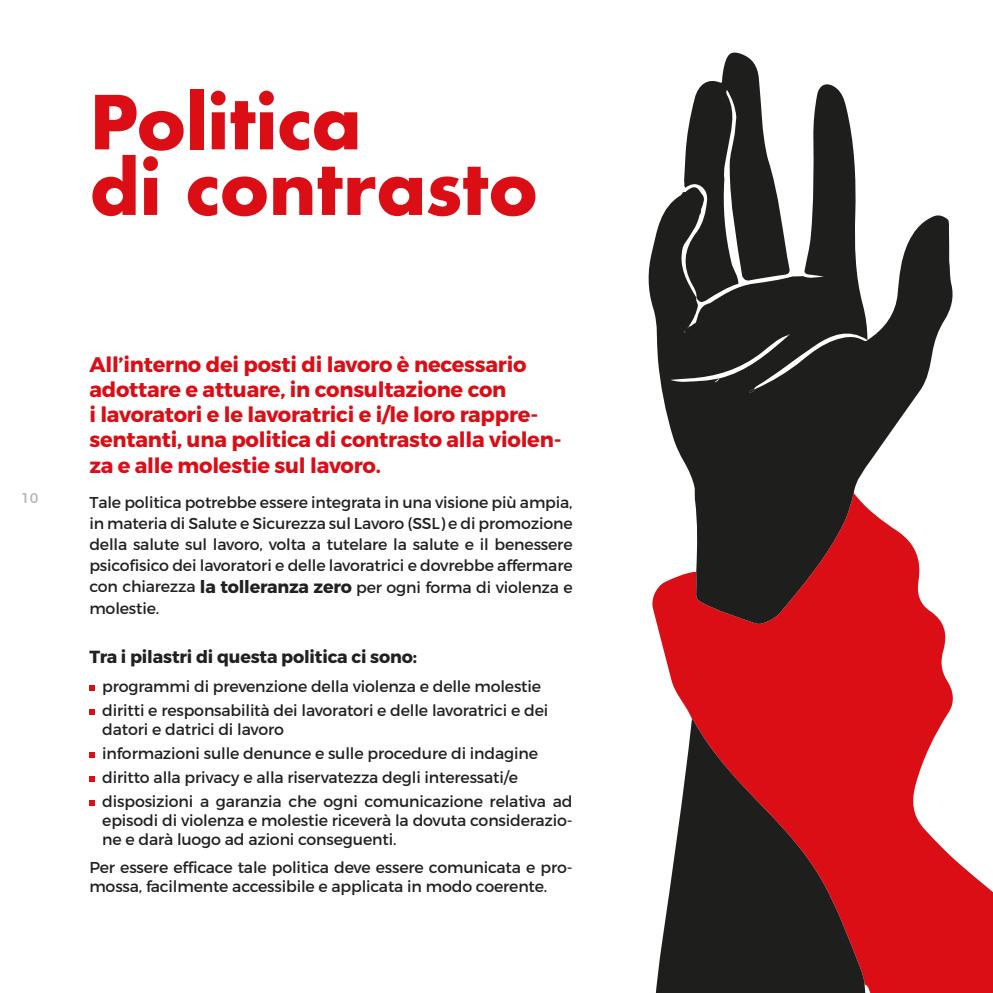
<style>
.page{position:relative;width:993px;height:993px;background:#fff}
.page>*{position:absolute;margin:0;border:0;box-sizing:border-box;transform-origin:0 0}
.t1{font:700 72.27px/65.5px "Futura";letter-spacing:-.01em;color:#db0e16}
.t2{font:700 21px/25.2px "Montserrat";letter-spacing:-.01em;color:#db0e16}
.t3{font:700 17.5px "Montserrat";letter-spacing:-.01em;color:#212121}
.t4{font:15.75px/21px "Montserrat";letter-spacing:-.01em;color:#212121}
.t5{font:14px "Montserrat";color:#b3b2b2}
.s1{font-weight:700;font-size:17.5px}
</style>
<div class="page">
<svg style="left:89px;top:685px;width:6px;height:5px"></svg>
<svg style="left:89px;top:709px;width:6px;height:5px"></svg>
<svg style="left:89px;top:752px;width:6px;height:5px"></svg>
<svg style="left:89px;top:776px;width:6px;height:5px"></svg>
<svg style="left:89px;top:800px;width:6px;height:5px"></svg>
<svg style="left:657px;top:624px;width:335px;height:368px;fill:#db0e16"></svg>
<svg style="left:656px;top:718px;width:221px;height:274px;background:#782a2d"></svg>
<svg style="left:648px;top:204px;width:305px;height:420px;fill:#1e1e1d"></svg>
<svg style="left:670px;top:52px;width:197px;height:341px"></svg>
<h1 class="t1" style="left:89px;top:89px;width:450px">Politica<br>di contrasto</h1>
<p class="t5" style="left:21px;top:489px;width:19px">10</p>
<h2 class="t2" style="left:89px;top:352px;width:473px">All’interno dei posti di lavoro è necessario adottare e attuare, in consultazione con<br>i lavoratori e le lavoratrici e i/le loro rappre&shy;sentanti, una politica di contrasto alla violen&shy;za e alle molestie sul lavoro.</h2>
<p class="t4" style="left:89px;top:492px;width:484px;text-align:justify">Tale politica potrebbe essere integrata in una visione più ampia, in materia di Salute e Sicurezza sul Lavoro (SSL) e di promozione della salute sul lavoro, volta a tutelare la salute e il benessere psicofisico dei lavoratori e delle lavoratrici e dovrebbe affermare con chiarezza <span class="s1">la tolleranza zero</span> per ogni forma di violenza e molestie.</p>
<p class="t3" style="left:89px;top:646px;width:329px">Tra i pilastri di questa politica ci sono:</p>
<p class="t4" style="left:102px;top:674px;width:447px;line-height:23.8px">programmi di prevenzione della violenza e delle molestie diritti e responsabilità dei lavoratori e delle lavoratrici e dei</p>
<p class="t4" style="left:102px;top:717px;width:471px;line-height:23.8px">datori e datrici di lavoro<br>informazioni sulle denunce e sulle procedure di indagine diritto alla privacy e alla riservatezza degli interessati/e disposizioni a garanzia che ogni comunicazione relativa ad</p>
<p class="t4" style="left:102px;top:810px;width:471px;line-height:18.9px">episodi di violenza e molestie riceverà la dovuta considerazio&shy;ne e darà luogo ad azioni conseguenti.</p>
<p class="t4" style="left:89px;top:858px;width:484px;line-height:18.9px">Per essere efficace tale politica deve essere comunicata e pro&shy;mossa, facilmente accessibile e applicata in modo coerente.</p>
</div>
